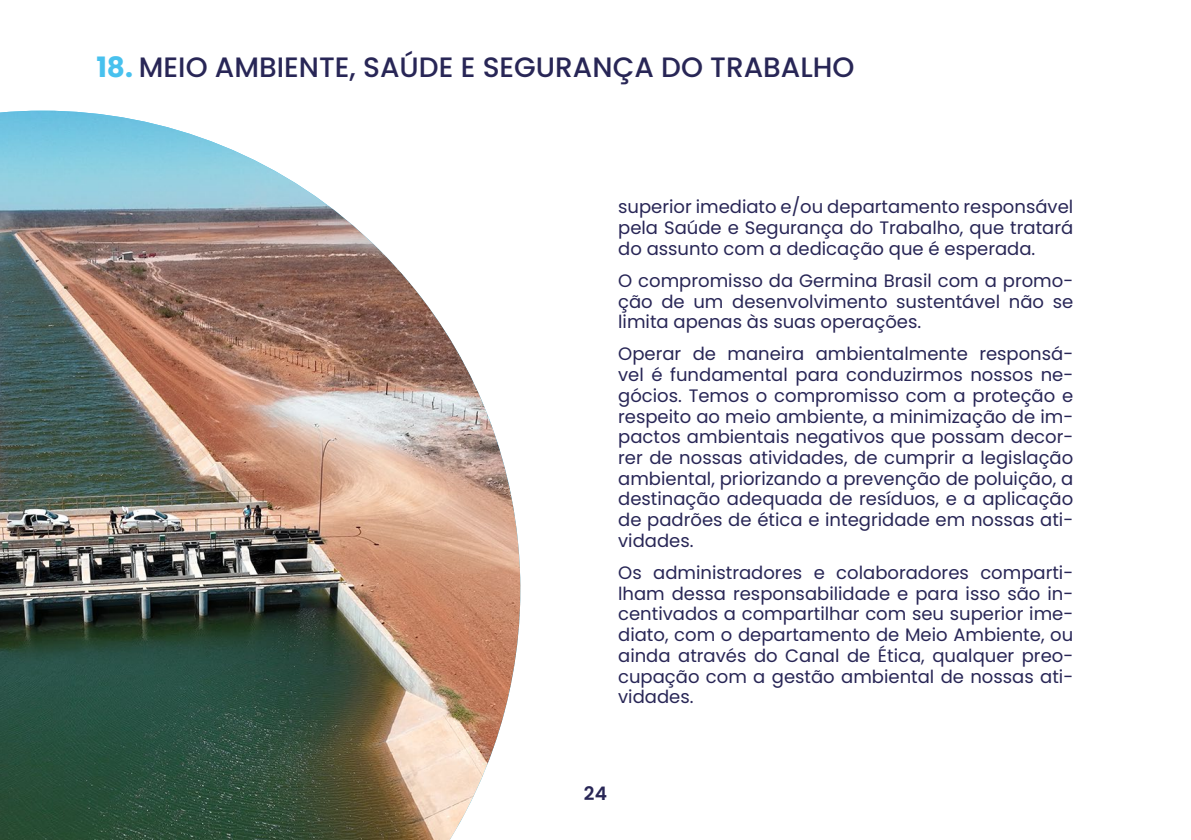
<style>
.page{position:relative;width:1191px;height:840px;background:#fff}
.page>*{position:absolute;margin:0;border:0;box-sizing:border-box;transform-origin:0 0}
.t1{font:500 28px "Poppins";color:#282656}
.t2{font:600 18.6px "Poppins";color:#282656}
.t3{font:18px/20.6px "Poppins";color:#282656;text-align:justify}
.s1{font-weight:700;color:#48c1ee}
</style>
<div class="page">
<img style="left:0;top:111px;width:521px;height:728px">
<h1 class="t1" style="left:96px;top:51px;width:759px"><span class="s1">18.</span> MEIO AMBIENTE, SAÚDE E SEGURANÇA DO TRABALHO</h1>
<p class="t3" style="left:618px;top:196px;width:456px">superior imediato e/ou departamento responsável pela Saúde e Segurança do Trabalho, que tratará do assunto com a dedicação que é esperada.</p>
<p class="t3" style="left:618px;top:270px;width:456px">O compromisso da Germina Brasil com a promo&shy;ção de um desenvolvimento sustentável não se limita apenas às suas operações.</p>
<p class="t3" style="left:618px;top:343px;width:456px">Operar de maneira ambientalmente responsá&shy;vel é fundamental para conduzirmos nossos ne&shy;gócios. Temos o compromisso com a proteção e respeito ao meio ambiente, a minimização de im&shy;pactos ambientais negativos que possam decor&shy;rer de nossas atividades, de cumprir a legislação ambiental, priorizando a prevenção de poluição, a destinação adequada de resíduos, e a aplicação de padrões de ética e integridade em nossas ati&shy;vidades.</p>
<p class="t3" style="left:618px;top:562px;width:456px">Os administradores e colaboradores comparti&shy;lham dessa responsabilidade e para isso são in&shy;centivados a compartilhar com seu superior ime&shy;diato, com o departamento de Meio Ambiente, ou ainda através do Canal de Ética, qualquer preo&shy;cupação com a gestão ambiental de nossas ati&shy;vidades.</p>
<p class="t2" style="left:584px;top:781px;width:24px">24</p>
</div>
